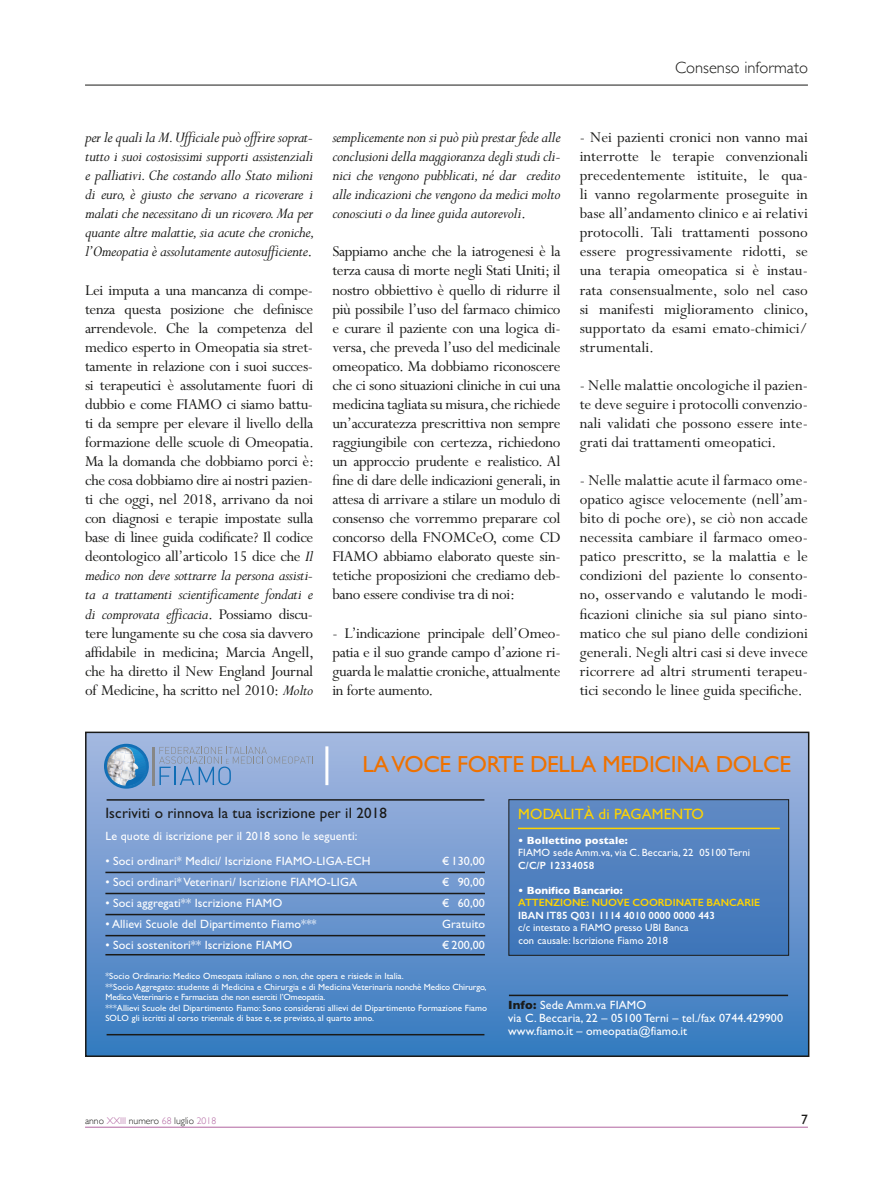
<style>
.page{position:relative;width:893px;height:1191px;background:#fff}
.page>*{position:absolute;margin:0;border:0;box-sizing:border-box;transform-origin:0 0}
.t1{font:23.4px "Gill Sans";letter-spacing:-.01em;color:#ee7100}
.t2{font:16.8px/19px "Perpetua";letter-spacing:-.01em;color:#1a1a18;text-align:justify}
.t3{font:italic 16.8px/19px "Perpetua";letter-spacing:-.02em;color:#1a1a18;text-align:justify}
.t4{font:300 16.5px "Gill Sans";letter-spacing:.025em;color:#1a1a18}
.t5{font:300 16.5px "Gill Sans";color:#1a1a18}
.t6{font:15px "Gill Sans";letter-spacing:.01em;color:#1a1a18}
.t7{font:15px "Gill Sans";letter-spacing:.01em;color:#ffd400}
.t8{font:13.5px "Gill Sans";color:#1a1a18}
.t9{font:12px/12.8px "Gill Sans";letter-spacing:.01em;color:#fff}
.t10{font:10.5px/12.5px "Gill Sans";letter-spacing:.01em;color:#fff}
.t11{font:600 10.5px "Gill Sans";letter-spacing:-.005em;color:#fff}
.t12{font:700 10.5px "Gill Sans";letter-spacing:.01em;color:#fff}
.t13{font:600 10.5px "Gill Sans";letter-spacing:-.005em;color:#ffd400}
.t14{font:300 9.75px "Gill Sans";color:#1a1a18}
.t15{font:9px/10.5px "Gill Sans";letter-spacing:.01em;color:#fff}
.s1{font-style:normal}
.s2{font-style:italic}
.s3{font-weight:700;color:#1a1a18}
.s4{color:#b164a0}
</style>
<div class="page">
<hr style="left:85px;top:1126px;width:723px;height:1px;background:#b164a0">
<hr style="left:85px;top:85px;width:723px;height:1px;background:#1a1a18">
<svg style="left:88px;top:734px;width:718px;height:320px;background:#6a96cd"></svg>
<svg style="left:159px;top:747px;width:154px;height:38px;background:#91abd4"></svg>
<hr style="left:153px;top:747px;width:2px;height:38px;background:#878786">
<svg style="left:104px;top:744px;width:46px;height:44px;background:#80a8cb"></svg>
<hr style="left:325px;top:746px;width:3px;height:39px;background:#fff">
<hr style="left:105px;top:871px;width:380px;height:2px;background:#1a1a18">
<hr style="left:105px;top:892px;width:380px;height:2px;background:#1a1a18">
<hr style="left:105px;top:913px;width:380px;height:2px;background:#1a1a18">
<hr style="left:105px;top:935px;width:380px;height:1px;background:#1a1a18">
<hr style="left:105px;top:954px;width:380px;height:1px;background:#1a1a18">
<div style="left:509px;top:800px;width:279px;height:155px;background:#004799;opacity:.33"></div>
<div style="left:508px;top:799px;width:281px;height:156px;border:1px solid #1a1a18"></div>
<hr style="left:107px;top:1034px;width:377px;height:1px;background:#1a1a18">
<hr style="left:107px;top:799px;width:377px;height:1px;background:#1a1a18">
<hr style="left:509px;top:994px;width:279px;height:2px;background:#1a1a18">
<hr style="left:518px;top:827px;width:262px;height:2px;background:#ffd400">
<div style="left:85px;top:731px;width:724px;height:326px;border:2px solid #1a1a18"></div>
<p class="t5" style="left:675px;top:55px;width:134px">Consenso informato</p>
<p class="t3" style="left:85px;top:128px;width:231px">per le quali la M. Ufficiale può offrire soprat&shy;tutto i suoi costosissimi supporti assistenziali e palliativi. Che costando allo Stato milioni di euro, è giusto che servano a ricoverare i malati che necessitano di un ricovero. Ma per quante altre malattie, sia acute che croniche, l’Omeopatia è assolutamente autosufficiente<span class="s1">.</span></p>
<p class="t2" style="left:85px;top:281px;width:230px">Lei imputa a una mancanza di compe&shy;tenza questa posizione che definisce arrendevole. Che la competenza del medico esperto in Omeopatia sia stret&shy;tamente in relazione con i suoi succes&shy;si terapeutici è assolutamente fuori di dubbio e come FIAMO ci siamo battu&shy;ti da sempre per elevare il livello della formazione delle scuole di Omeopatia.<br>Ma la domanda che dobbiamo porci è: che cosa dobbiamo dire ai nostri pazien&shy;ti che oggi, nel 2018, arrivano da noi con diagnosi e terapie impostate sulla base di linee guida codificate? Il codice deontologico all’articolo 15 dice che <span class="s2">Il medico non deve sottrarre la persona assisti&shy;ta a trattamenti scientificamente fondati e di comprovata efficacia</span>. Possiamo discu&shy;tere lungamente su che cosa sia davvero affidabile in medicina; Marcia Angell, che ha diretto il New England Journal of Medicine, ha scritto nel 2010: <span class="s2">Molto</span></p>
<p class="t3" style="left:332px;top:128px;width:230px">semplicemente non si può più prestar fede alle conclusioni della maggioranza degli studi cli&shy;nici che vengono pubblicati, né dar credito alle indicazioni che vengono da medici molto conosciuti o da linee guida autorevoli<span class="s1">.</span></p>
<p class="t2" style="left:332px;top:243px;width:230px">Sappiamo anche che la iatrogenesi è la terza causa di morte negli Stati Uniti; il nostro obbiettivo è quello di ridurre il più possibile l’uso del farmaco chimico e curare il paziente con una logica di&shy;versa, che preveda l’uso del medicinale omeopatico. Ma dobbiamo riconoscere che ci sono situazioni cliniche in cui una medicina tagliata su misura, che richiede un’accuratezza prescrittiva non sempre raggiungibile con certezza, richiedono un approccio prudente e realistico. Al fine di dare delle indicazioni generali, in attesa di arrivare a stilare un modulo di consenso che vorremmo preparare col concorso della FNOMCeO, come CD FIAMO abbiamo elaborato queste sin&shy;tetiche proposizioni che crediamo deb&shy;bano essere condivise tra di noi:</p>
<p class="t2" style="left:332px;top:624px;width:230px">- L’indicazione principale dell’Omeo&shy;patia e il suo grande campo d’azione ri&shy;guarda le malattie croniche, attualmente in forte aumento.</p>
<p class="t2" style="left:580px;top:128px;width:230px">- Nei pazienti cronici non vanno mai interrotte le terapie convenzionali precedentemente istituite, le qua&shy;li vanno regolarmente proseguite in base all’andamento clinico e ai relativi protocolli. Tali trattamenti possono essere progressivamente ridotti, se una terapia omeopatica si è instau&shy;rata consensualmente, solo nel caso si manifesti miglioramento clinico, supportato da esami emato-chimici/ strumentali.</p>
<p class="t2" style="left:580px;top:376px;width:230px">- Nelle malattie oncologiche il pazien&shy;te deve seguire i protocolli convenzio&shy;nali validati che possono essere inte&shy;grati dai trattamenti omeopatici.</p>
<p class="t2" style="left:580px;top:471px;width:230px">- Nelle malattie acute il farmaco ome&shy;opatico agisce velocemente (nell’am&shy;bito di poche ore), se ciò non accade necessita cambiare il farmaco omeo&shy;patico prescritto, se la malattia e le condizioni del paziente lo consento&shy;no, osservando e valutando le modi&shy;ficazioni cliniche sia sul piano sinto&shy;matico che sul piano delle condizioni generali. Negli altri casi si deve invece ricorrere ad altri strumenti terapeu&shy;tici secondo le linee guida specifiche.</p>
<p class="t4" style="left:655px;top:641px;width:158px">Accordo Stato-Regioni</p>
<h1 class="t1" style="left:362px;top:750px;width:430px">LAVOCE FORTE DELLA MEDICINA DOLCE</h1>
<p class="t6" style="left:105px;top:804px;width:283px">Iscriviti o rinnova la tua iscrizione per il 2018</p>
<p class="t9" style="left:105px;top:829px;width:253px">Le quote di iscrizione per il 2018 sono le seguenti:</p>
<p class="t9" style="left:105px;top:854px;width:267px">• Soci ordinari* Medici/ Iscrizione FIAMO-LIGA-ECH</p>
<p class="t9" style="left:442px;top:854px;width:44px">€ 130,00</p>
<p class="t9" style="left:105px;top:875px;width:253px">• Soci ordinari*Veterinari/ Iscrizione FIAMO-LIGA</p>
<p class="t9" style="left:442px;top:875px;width:44px">€ 90,00</p>
<p class="t9" style="left:105px;top:896px;width:178px">• Soci aggregati** Iscrizione FIAMO</p>
<p class="t9" style="left:442px;top:896px;width:44px">€ 60,00</p>
<p class="t9" style="left:105px;top:917px;width:213px">• Allievi Scuole del Dipartimento Fiamo***</p>
<p class="t9" style="left:442px;top:917px;width:44px">Gratuito</p>
<p class="t9" style="left:105px;top:938px;width:188px">• Soci sostenitori** Iscrizione FIAMO</p>
<p class="t9" style="left:442px;top:938px;width:44px">€ 200,00</p>
<p class="t15" style="left:105px;top:970px;width:383px">*Socio Ordinario: Medico Omeopata italiano o non, che opera e risiede in Italia.<br>**Socio Aggregato: studente di Medicina e Chirurgia e di MedicinaVeterinaria nonchè Medico Chirurgo, MedicoVeterinario e Farmacista che non eserciti l’Omeopatia.<br>***Allievi Scuole del Dipartimento Fiamo: Sono considerati allievi del Dipartimento Formazione Fiamo SOLO gli iscritti al corso triennale di base e, se previsto, al quarto anno.</p>
<p class="t7" style="left:518px;top:805px;width:187px">MODALITÀ di PAGAMENTO</p>
<p class="t12" style="left:518px;top:832px;width:111px">• Bollettino postale:</p>
<p class="t10" style="left:518px;top:846px;width:233px">FIAMO sede Amm.va, via C. Beccaria, 22 05100 Terni</p>
<p class="t11" style="left:518px;top:858px;width:78px">C/C/P 12334058</p>
<p class="t12" style="left:518px;top:881px;width:106px">• Bonifico Bancario:</p>
<p class="t13" style="left:518px;top:896px;width:243px">ATTENZIONE: NUOVE COORDINATE BANCARIE</p>
<p class="t11" style="left:518px;top:908px;width:198px">IBAN IT85 Q031 1114 4010 0000 0000 443</p>
<p class="t10" style="left:518px;top:921px;width:172px">c/c intestato a FIAMO presso UBI Banca con causale: Iscrizione Fiamo 2018</p>
<p class="t9" style="left:508px;top:998px;width:276px"><span class="s3">Info:</span> Sede Amm.va FIAMO<br>via C. Beccaria, 22 – 05100 Terni – tel./fax 0744.429900 www.fiamo.it – omeopatia@fiamo.it</p>
<p class="t14" style="left:85px;top:1113px;width:133px">anno <span class="s4">XXIII</span> numero <span class="s4">68</span> luglio <span class="s4">2018</span></p>
<p class="t8" style="left:801px;top:1111px;width:8px">7</p>
</div>
